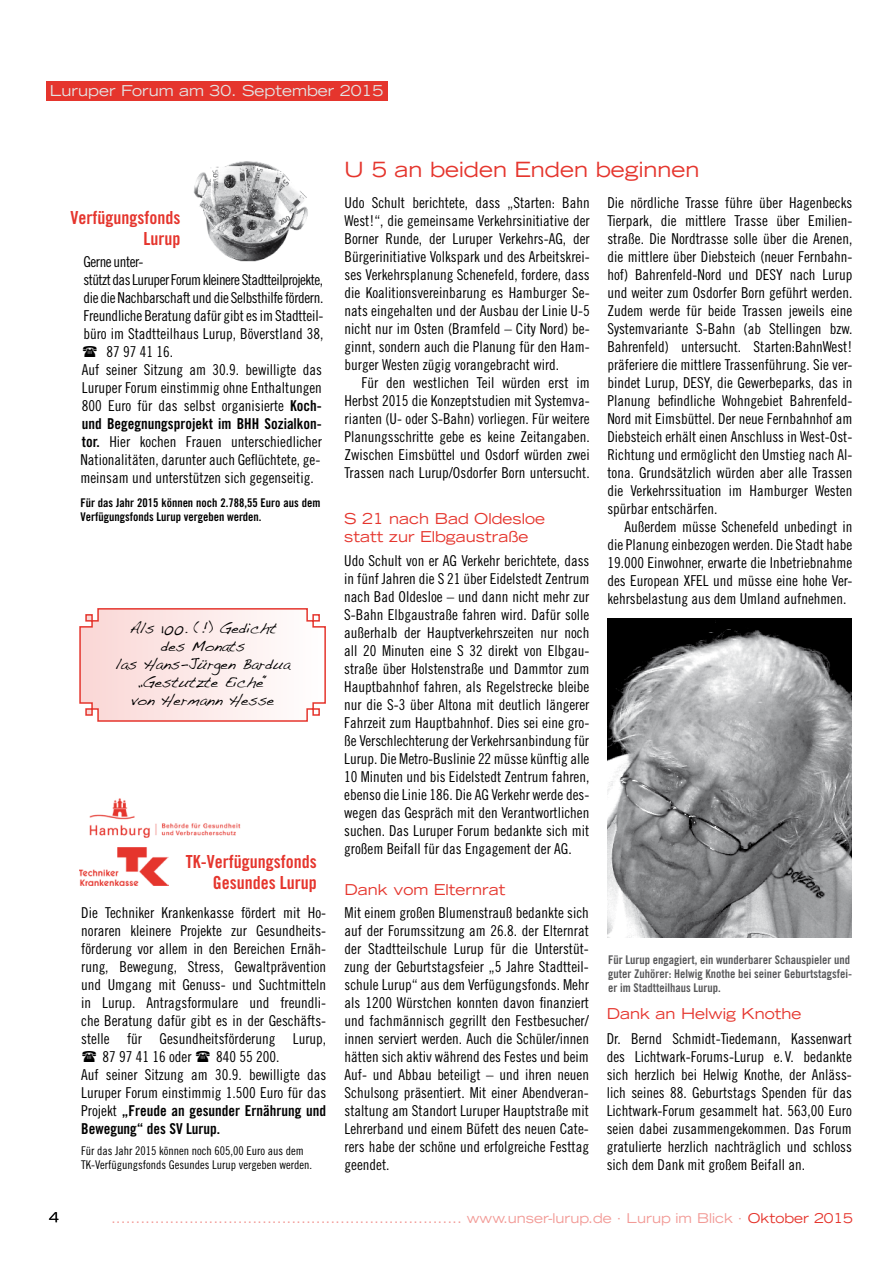
<style>
.page{position:relative;width:893px;height:1263px;background:#fff}
.page>*{position:absolute;margin:0;border:0;box-sizing:border-box;transform-origin:0 0}
.t1{font:expanded 21px "Trade Gothic LH";color:#e5352d}
.t2{font:18px/21px "Trade Gothic Bold Cond Twenty";color:#e5352d;text-align:right}
.t3{font:15px/18px "Trade Gothic Cond Eighteen";color:#000;text-align:justify}
.t4{font:15px/18px "Trade Gothic Bold Cond Twenty";color:#000}
.t5{font:15px/18px "Handwriting Dakota";color:#000;text-align:center}
.t6{font:expanded 15px/18px "Trade Gothic LH";color:#e5352d}
.t7{font:15px "Trade Gothic Cond Eighteen";letter-spacing:-.035em;color:#000}
.t8{font:15px "Trade Gothic Cond Eighteen";letter-spacing:-.025em;color:#000}
.t9{font:expanded 15px "Trade Gothic LH";color:#e3e4e4}
.t10{font:15px "Trade Gothic Cond Eighteen";letter-spacing:-.03em;color:#000}
.t11{font:expanded 13.5px "Trade Gothic LH";color:#f29a96}
.t12{font:expanded 13.5px "Trade Gothic LH";color:#000}
.t13{font:12px/14.4px "Trade Gothic Bold Cond Twenty";color:#58585a}
.t14{font:12px/14.4px "Trade Gothic Cond Eighteen";color:#000}
.t15{font:12px/14.4px "Trade Gothic Bold Cond Twenty";color:#000}
.s1{font-family:"Trade Gothic Bold Cond Twenty"}
.s2{font-family:"Trade Gothic Cond Eighteen"}
.s3{color:#e5352d}
</style>
<div class="page">
<img style="left:193px;top:161px;width:115px;height:101px">
<img style="left:80px;top:848px;width:88px;height:37px">
<img style="left:89px;top:798px;width:152px;height:40px">
<svg style="left:79px;top:608px;width:247px;height:114px"></svg>
<div style="left:46px;top:81px;width:341px;height:20px;background:#e5352d"></div>
<img style="left:607px;top:619px;width:244px;height:318px">
<p class="t9" style="left:50px;top:81px;width:335px">Luruper Forum am 30. September 2015</p>
<p class="t2" style="left:71px;top:207px;width:111px">Verfügungsfonds<br>Lurup</p>
<p class="t10" style="left:83px;top:253px;width:61px">Gerne unter-</p>
<p class="t7" style="left:83px;top:271px;width:241px">stützt das Luruper Forum kleinere Stadtteilprojekte,</p>
<p class="t8" style="left:83px;top:289px;width:241px">die die Nachbarschaft und die Selbsthilfe fördern.</p>
<p class="t3" style="left:83px;top:307px;width:242px">Freundliche Beratung dafür gibt es im Stadtteil-</p>
<p class="t3" style="left:83px;top:325px;width:242px">büro im Stadtteilhaus Lurup, Böverstland 38,</p>
<p class="t3" style="left:107px;top:343px;width:68px">87 97 41 16.</p>
<p class="t3" style="left:82px;top:361px;width:242px">Auf seiner Sitzung am 30.9. bewilligte das</p>
<p class="t3" style="left:82px;top:379px;width:242px">Luruper Forum einstimmig ohne Enthaltungen</p>
<p class="t3" style="left:82px;top:397px;width:241px">800 Euro für das selbst organisierte <span class="s1">Koch-</span></p>
<p class="t4" style="left:82px;top:415px;width:242px">und Begegnungsprojekt im BHH Sozialkon-</p>
<p class="t3" style="left:80px;top:433px;width:243px"><span class="s1">tor.</span> Hier kochen Frauen unterschiedlicher Nationalitäten, darunter auch Geflüchtete, ge&shy;meinsam und unterstützen sich gegenseitig.</p>
<p class="t15" style="left:80px;top:495px;width:242px">Für das Jahr 2015 können noch 2.788,55 Euro aus dem<br>Verfügungsfonds Lurup vergeben werden.</p>
<p class="t5" style="left:116px;top:618px;width:176px">Als 100. (!) Gedicht des Monats<br>las Hans-Jürgen Bardua „Gestutzte Eiche“<br>von Hermann Hesse</p>
<p class="t2" style="left:186px;top:851px;width:132px">TK-Verfügungsfonds<br>Gesundes Lurup</p>
<p class="t3" style="left:81px;top:903px;width:247px">Die Techniker Krankenkasse fördert mit Ho-</p>
<p class="t3" style="left:81px;top:921px;width:247px">noraren kleinere Projekte zur Gesundheits-</p>
<p class="t3" style="left:81px;top:939px;width:247px">förderung vor allem in den Bereichen Ernäh-</p>
<p class="t3" style="left:81px;top:957px;width:247px">rung, Bewegung, Stress, Gewaltprävention</p>
<p class="t3" style="left:81px;top:975px;width:247px">und Umgang mit Genuss- und Suchtmitteln</p>
<p class="t3" style="left:81px;top:993px;width:247px">in Lurup. Antragsformulare und freundli-</p>
<p class="t3" style="left:81px;top:1011px;width:247px">che Beratung dafür gibt es in der Geschäfts-</p>
<p class="t3" style="left:81px;top:1029px;width:247px">stelle für Gesundheitsförderung Lurup,</p>
<p class="t3" style="left:102px;top:1047px;width:91px">87 97 41 16 oder</p>
<p class="t3" style="left:81px;top:1047px;width:247px;text-align:left;text-indent:135px">840 55 200.<br>Auf seiner Sitzung am 30.9. bewilligte das<br>Luruper Forum einstimmig 1.500 Euro für das</p>
<p class="t4" style="left:81px;top:1102px;width:247px"><span class="s2">Projekt</span> „Freude an gesunder Ernährung und<br>Bewegung“ des SV Lurup.</p>
<p class="t14" style="left:81px;top:1143px;width:232px">Für das Jahr 2015 können noch 605,00 Euro aus dem<br>TK-Verfügungsfonds Gesundes Lurup vergeben werden.</p>
<h1 class="t1" style="left:344px;top:155px;width:357px">U 5 an beiden Enden beginnen</h1>
<p class="t3" style="left:345px;top:194px;width:247px">Udo Schult berichtete, dass „Starten: Bahn West!“, die gemeinsame Verkehrsinitiative der Borner Runde, der Luruper Verkehrs-AG, der Bürgerinitiative Volkspark und des Arbeitskrei&shy;ses Verkehrsplanung Schenefeld, fordere, dass die Koalitionsvereinbarung es Hamburger Se&shy;nats eingehalten und der Ausbau der Linie U-5 nicht nur im Osten (Bramfeld – City Nord) be&shy;ginnt, sondern auch die Planung für den Ham&shy;burger Westen zügig vorangebracht wird.</p>
<p class="t3" style="left:345px;top:374px;width:247px;text-indent:17px">Für den westlichen Teil würden erst im Herbst 2015 die Konzeptstudien mit Systemva&shy;rianten (U- oder S-Bahn) vorliegen. Für weitere Planungsschritte gebe es keine Zeitangaben.<br>Zwischen Eimsbüttel und Osdorf würden zwei Trassen nach Lurup/Osdorfer Born untersucht.</p>
<p class="t6" style="left:344px;top:510px;width:202px">S 21 nach Bad Oldesloe statt zur Elbgaustraße</p>
<p class="t3" style="left:344px;top:552px;width:247px">Udo Schult von er AG Verkehr berichtete, dass in fünf Jahren die S 21 über Eidelstedt Zentrum nach Bad Oldesloe – und dann nicht mehr zur S-Bahn Elbgaustraße fahren wird. Dafür solle außerhalb der Hauptverkehrszeiten nur noch all 20 Minuten eine S 32 direkt von Elbgau&shy;straße über Holstenstraße und Dammtor zum Hauptbahnhof fahren, als Regelstrecke bleibe nur die S-3 über Altona mit deutlich längerer Fahrzeit zum Hauptbahnhof. Dies sei eine gro&shy;ße Verschlechterung der Verkehrsanbindung für Lurup. Die Metro-Buslinie 22 müsse künftig alle 10 Minuten und bis Eidelstedt Zentrum fahren, ebenso die Linie 186. Die AG Verkehr werde des&shy;wegen das Gespräch mit den Verantwortlichen suchen. Das Luruper Forum bedankte sich mit großem Beifall für das Engagement der AG.</p>
<p class="t6" style="left:345px;top:881px;width:162px">Dank vom Elternrat</p>
<p class="t3" style="left:345px;top:903px;width:246px">Mit einem großen Blumenstrauß bedankte sich auf der Forumssitzung am 26.8. der Elternrat der Stadtteilschule Lurup für die Unterstüt&shy;zung der Geburtstagsfeier „5 Jahre Stadtteil&shy;schule Lurup“ aus dem Verfügungsfonds. Mehr als 1200 Würstchen konnten davon finanziert und fachmännisch gegrillt den Festbesucher/ innen serviert werden. Auch die Schüler/innen hätten sich aktiv während des Festes und beim Auf- und Abbau beteiligt – und ihren neuen Schulsong präsentiert. Mit einer Abendveran&shy;staltung am Standort Luruper Hauptstraße mit Lehrerband und einem Büfett des neuen Cate&shy;rers habe der schöne und erfolgreiche Festtag geendet.</p>
<p class="t3" style="left:607px;top:194px;width:247px">Die nördliche Trasse führe über Hagenbecks Tierpark, die mittlere Trasse über Emilien&shy;straße. Die Nordtrasse solle über die Arenen, die mittlere über Diebsteich (neuer Fernbahn&shy;hof) Bahrenfeld-Nord und DESY nach Lurup und weiter zum Osdorfer Born geführt werden.<br>Zudem werde für beide Trassen jeweils eine Systemvariante S-Bahn (ab Stellingen bzw.<br>Bahrenfeld) untersucht. Starten:BahnWest! präferiere die mittlere Trassenführung. Sie ver&shy;bindet Lurup, DESY, die Gewerbeparks, das in Planung befindliche Wohngebiet Bahrenfeld-Nord mit Eimsbüttel. Der neue Fernbahnhof am Diebsteich erhält einen Anschluss in West-Ost-Richtung und ermöglicht den Umstieg nach Al&shy;tona. Grundsätzlich würden aber alle Trassen die Verkehrssituation im Hamburger Westen spürbar entschärfen.</p>
<p class="t3" style="left:607px;top:518px;width:247px;text-indent:17px">Außerdem müsse Schenefeld unbedingt in die Planung einbezogen werden. Die Stadt habe 19.000 Einwohner, erwarte die Inbetriebnahme des European XFEL und müsse eine hohe Ver&shy;kehrsbelastung aus dem Umland aufnehmen.</p>
<p class="t13" style="left:608px;top:952px;width:245px">Für Lurup engagiert, ein wunderbarer Schauspieler und guter Zuhörer: Helwig Knothe bei seiner Geburtstagsfei&shy;er im Stadtteilhaus Lurup.</p>
<p class="t6" style="left:607px;top:1005px;width:196px">Dank an Helwig Knothe</p>
<p class="t3" style="left:607px;top:1030px;width:247px">Dr. Bernd Schmidt-Tiedemann, Kassenwart des Lichtwark-Forums-Lurup e. V. bedankte sich herzlich bei Helwig Knothe, der Anläss&shy;lich seines 88. Geburtstags Spenden für das Lichtwark-Forum gesammelt hat. 563,00 Euro seien dabei zusammengekommen. Das Forum gratulierte herzlich nachträglich und schloss sich dem Dank mit großem Beifall an.</p>
<p class="t12" style="left:49px;top:1209px;width:11px">4</p>
<p class="t11" style="left:111px;top:1209px;width:6px">........................................................................</p>
<p class="t11" style="left:467px;top:1209px;width:388px">www. unser-lurup. de · Lurup im Blick · <span class="s3">Oktober 2015</span></p>
</div>
